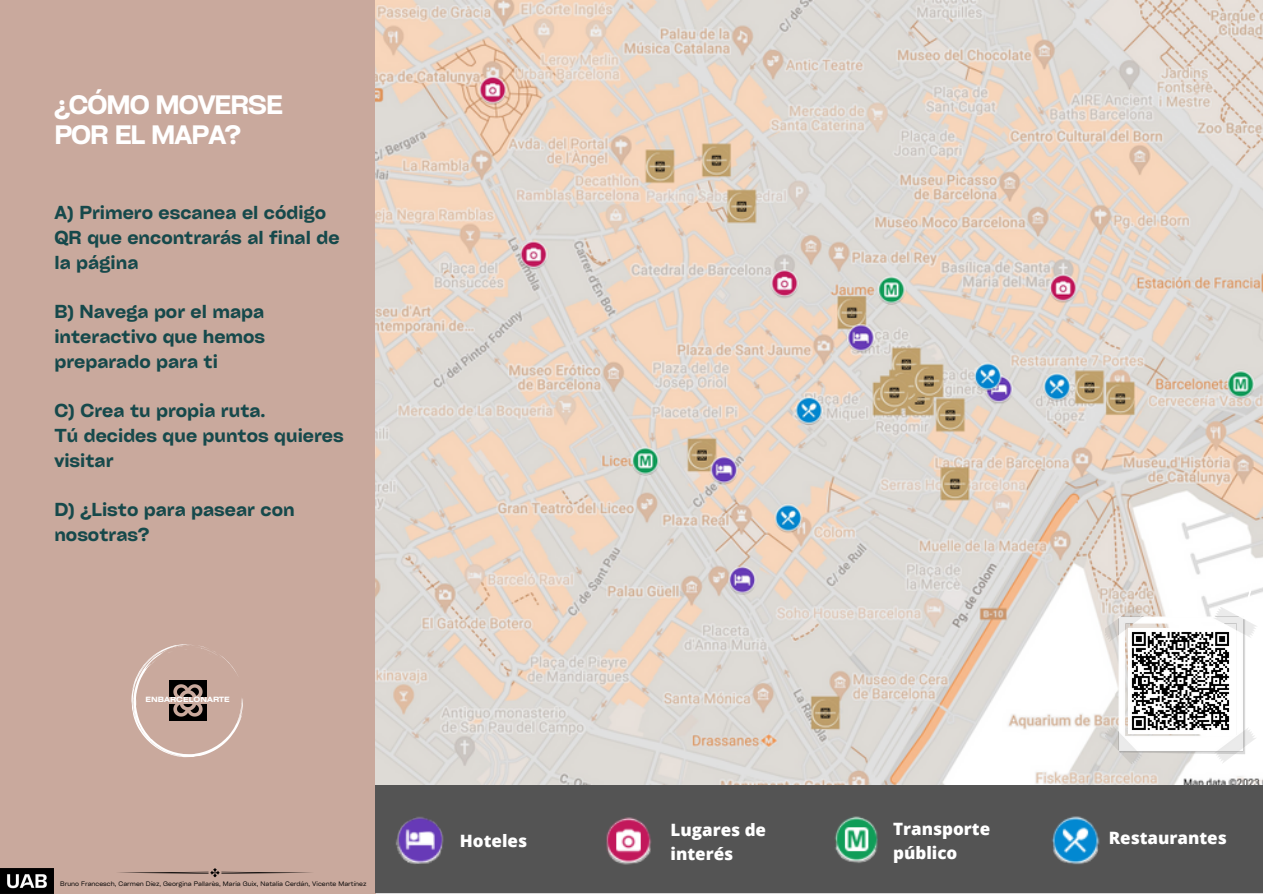
<style>
.page{position:relative;width:1263px;height:894px;background:#fff}
.page>*{position:absolute;margin:0;border:0;box-sizing:border-box;transform-origin:0 0}
.t1{font:25.5px "Cy Grotesk Key Demi";letter-spacing:-.04em;color:#fff}
.t2{font:18px/24.8px "Cy Grotesk Key Demi";color:#16494b}
.t3{font:800 16.95px/23.4px "Open Sans";color:#fff}
.t4{font:700 7.2px "Helios Ext";color:#fff}
.t5{font:6.3px "Cy Grotesk Key";color:#000}
</style>
<div class="page">
<div style="left:0;top:0;width:375px;height:892px;background:#c9a99d"></div>
<div style="left:375px;top:783px;width:888px;height:109px;background:#545454"></div>
<img style="left:396px;top:817px;width:48px;height:47px">
<img style="left:606px;top:817px;width:45px;height:48px">
<img style="left:834px;top:816px;width:44px;height:47px">
<img style="left:1052px;top:816px;width:48px;height:49px">
<svg style="left:131px;top:644px;width:112px;height:114px"></svg>
<img style="left:169px;top:680px;width:37px;height:16px">
<img style="left:375px;top:0;width:888px;height:784px">
<svg style="left:1225px;top:560px;width:33px;height:136px"></svg>
<img style="left:1106px;top:607px;width:151px;height:156px">
<img style="left:0;top:868px;width:54px;height:24px">
<svg style="left:118px;top:868px;width:194px;height:8px"></svg>
<p class="t1" style="left:54px;top:89px;width:230px">¿CÓMO MOVERSE</p>
<p class="t1" style="left:54px;top:119px;width:188px">POR EL MAPA?</p>
<p class="t2" style="left:54px;top:199px;width:287px">A) Primero escanea el código<br>QR que encontrarás al final de la página</p>
<p class="t2" style="left:54px;top:298px;width:212px;text-align:justify">B) Navega por el mapa interactivo que hemos preparado para ti</p>
<p class="t2" style="left:54px;top:397px;width:291px">C) Crea tu propia ruta.<br>Tú decides que puntos quieres visitar</p>
<p class="t2" style="left:54px;top:496px;width:242px">D) ¿Listo para pasear con nosotras?</p>
<p class="t4" style="left:146px;top:697px;width:86px">ENBARCELONARTE</p>
<p class="t5" style="left:60px;top:879px;width:308px">Bruno Francesch, Carmen Díez, Georgina Pallarès, Maria Guix, Natalia Cerdán, Vicente Martínez</p>
<p class="t3" style="left:460px;top:828px;width:69px">Hoteles</p>
<p class="t3" style="left:671px;top:817px;width:97px">Lugares de interés</p>
<p class="t3" style="left:893px;top:816px;width:99px">Transporte público</p>
<p class="t3" style="left:1109px;top:825px;width:120px">Restaurantes</p>
</div>
